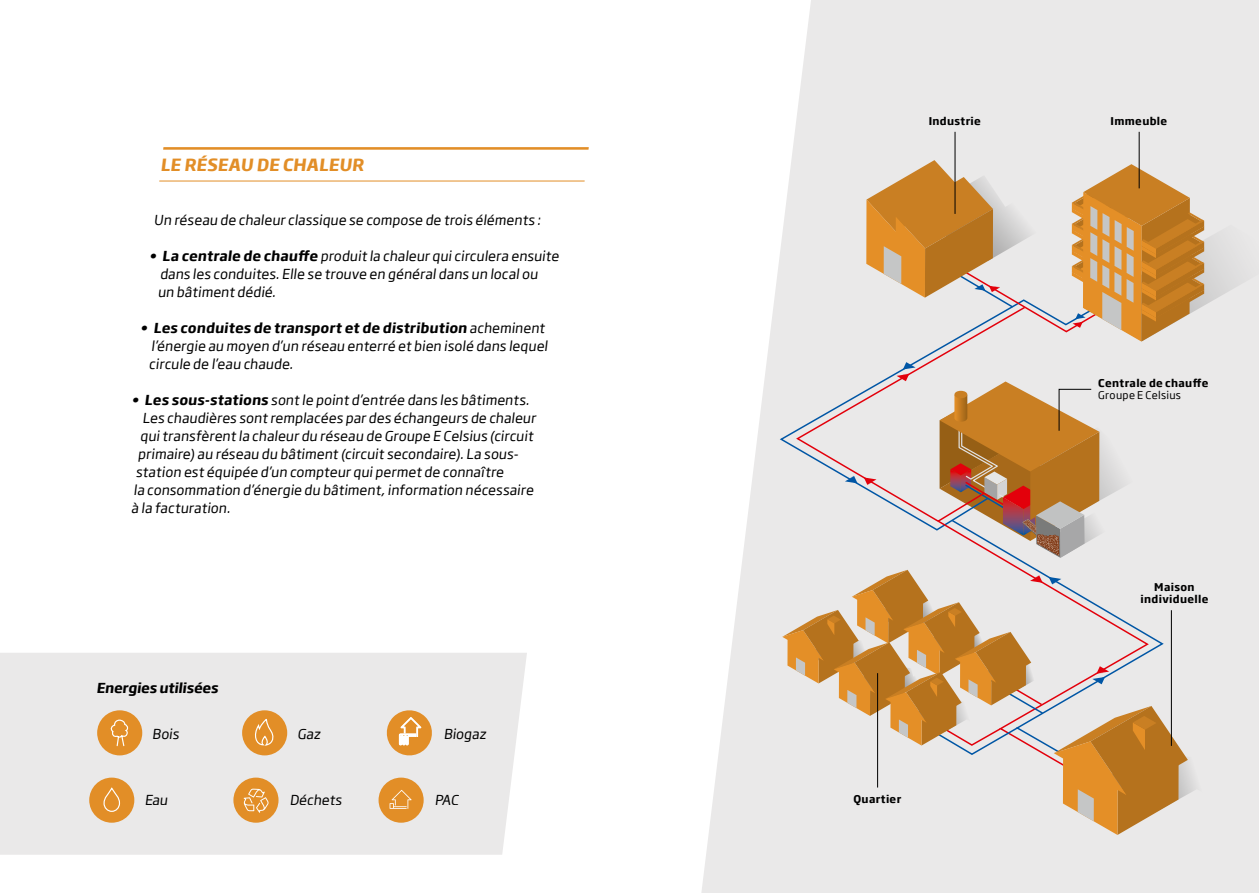
<style>
.page{position:relative;width:1259px;height:893px;background:#fff}
.page>*{position:absolute;margin:0;border:0;box-sizing:border-box;transform-origin:0 0}
.t1{font:700 16.5px "Soho Gothic Pro";color:#e28e27}
.t2{font:13.5px/18px "Soho Gothic Pro";color:#000}
.t3{font:700 13.5px "Soho Gothic Pro";color:#000}
.t4{font:700 10.5px/11.4px "Soho Gothic Pro";letter-spacing:.03em;color:#000;text-align:center}
.t5{font:10.5px "Soho Gothic Pro";letter-spacing:.03em;color:#000}
.s1{font-weight:700}
</style>
<div class="page">
<svg style="left:701px;top:0;width:558px;height:893px;fill:#eae9e9"></svg>
<div style="left:778px;top:305px;width:158px;height:226px;background:#eae9e9"></div>
<div style="left:794px;top:305px;width:232px;height:218px;background:#eae9e9"></div>
<div style="left:950px;top:518px;width:215px;height:52px;background:#eae9e9"></div>
<svg style="left:866px;top:160px;width:393px;height:182px;background:#dabc99"></svg>
<svg style="left:782px;top:570px;width:434px;height:265px;background:#dec8b0"></svg>
<div style="left:0;top:653px;width:527px;height:202px;background:#eae9e9"></div>
<hr style="left:163px;top:147px;width:425px;height:3px;background:#e28e27">
<hr style="left:159px;top:181px;width:425px;height:1px;background:#e28e27">
<svg style="left:384px;top:708px;width:50px;height:50px;background:#e7b981"></svg>
<div style="left:97px;top:710px;width:45px;height:45px;background:#e28e27;border-radius:50%"></div>
<svg style="left:110px;top:719px;width:19px;height:28px"></svg>
<div style="left:233px;top:778px;width:45px;height:45px;background:#e28e27;border-radius:50%"></div>
<svg style="left:243px;top:789px;width:26px;height:24px"></svg>
<div style="left:242px;top:710px;width:45px;height:45px;background:#e28e27;border-radius:50%"></div>
<svg style="left:255px;top:718px;width:19px;height:28px"></svg>
<div style="left:89px;top:778px;width:45px;height:45px;background:#e28e27;border-radius:50%"></div>
<div style="left:103px;top:788px;width:17px;height:24px;border:1px solid #fff;border-radius:8px"></div>
<div style="left:378px;top:778px;width:46px;height:45px;background:#e28e27;border-radius:50%"></div>
<svg style="left:389px;top:790px;width:22px;height:19px"></svg>
<hr style="left:1171px;top:610px;width:1px;height:136px;background:#000">
<hr style="left:954px;top:132px;width:1px;height:82px;background:#000">
<hr style="left:1139px;top:132px;width:1px;height:56px;background:#000">
<hr style="left:877px;top:673px;width:1px;height:114px;background:#000">
<svg style="left:939px;top:381px;width:207px;height:177px;background:#cba886"></svg>
<p class="t1" style="left:161px;top:152px;width:207px">LE RÉSEAU DE CHALEUR</p>
<p class="t2" style="left:154px;top:210px;width:391px">Un réseau de chaleur classique se compose de trois éléments :</p>
<p class="t2" style="left:158px;top:246px;width:405px;text-indent:-8px"><span class="s1">• La centrale de chauffe</span> produit la chaleur quicirculera ensuite dans les conduites.Elle se trouve en généraldans un localou<br>un bâtiment dédié.</p>
<p class="t2" style="left:149px;top:318px;width:402px;text-indent:-8px"><span class="s1">• Les conduites de transport et de distribution</span> acheminent l’énergie au moyen d’un réseau enterré et bien isolé dans lequel circule de l’eau chaude.</p>
<p class="t2" style="left:132px;top:390px;width:401px"><span class="s1">• Les sous-stations</span> sont le point d’entrée dans les bâtiments.</p>
<p class="t2" style="left:142px;top:408px;width:397px">Les chaudières sont remplacées par des échangeurs de chaleur</p>
<p class="t2" style="left:140px;top:426px;width:397px">quitransfèrent la chaleur du réseau de Groupe E Celsius (circuit</p>
<p class="t2" style="left:138px;top:444px;width:384px">primaire) au réseau du bâtiment (circuit secondaire).La sous-</p>
<p class="t2" style="left:136px;top:462px;width:372px">station est équipée d’un compteur quipermet de connaître</p>
<p class="t2" style="left:133px;top:480px;width:404px">la consommation d’énergie du bâtiment,information nécessaire</p>
<p class="t2" style="left:131px;top:498px;width:103px">à la facturation.</p>
<p class="t3" style="left:96px;top:677px;width:126px">Energies utilisées</p>
<p class="t2" style="left:152px;top:724px;width:31px">Bois</p>
<p class="t2" style="left:144px;top:790px;width:27px">Eau</p>
<p class="t2" style="left:297px;top:724px;width:27px">Gaz</p>
<p class="t2" style="left:289px;top:790px;width:56px">Déchets</p>
<p class="t2" style="left:444px;top:724px;width:46px">Biogaz</p>
<p class="t2" style="left:434px;top:790px;width:28px">PAC</p>
<p class="t4" style="left:928px;top:115px;width:54px">Industrie</p>
<p class="t4" style="left:1110px;top:115px;width:58px">Immeuble</p>
<p class="t4" style="left:853px;top:792px;width:49px">Quartier</p>
<p class="t4" style="left:1098px;top:377px;width:112px">Centrale de chauffe</p>
<p class="t5" style="left:1098px;top:387px;width:84px">Groupe E Celsius</p>
<p class="t4" style="left:1140px;top:581px;width:69px">Maison individuelle</p>
</div>
